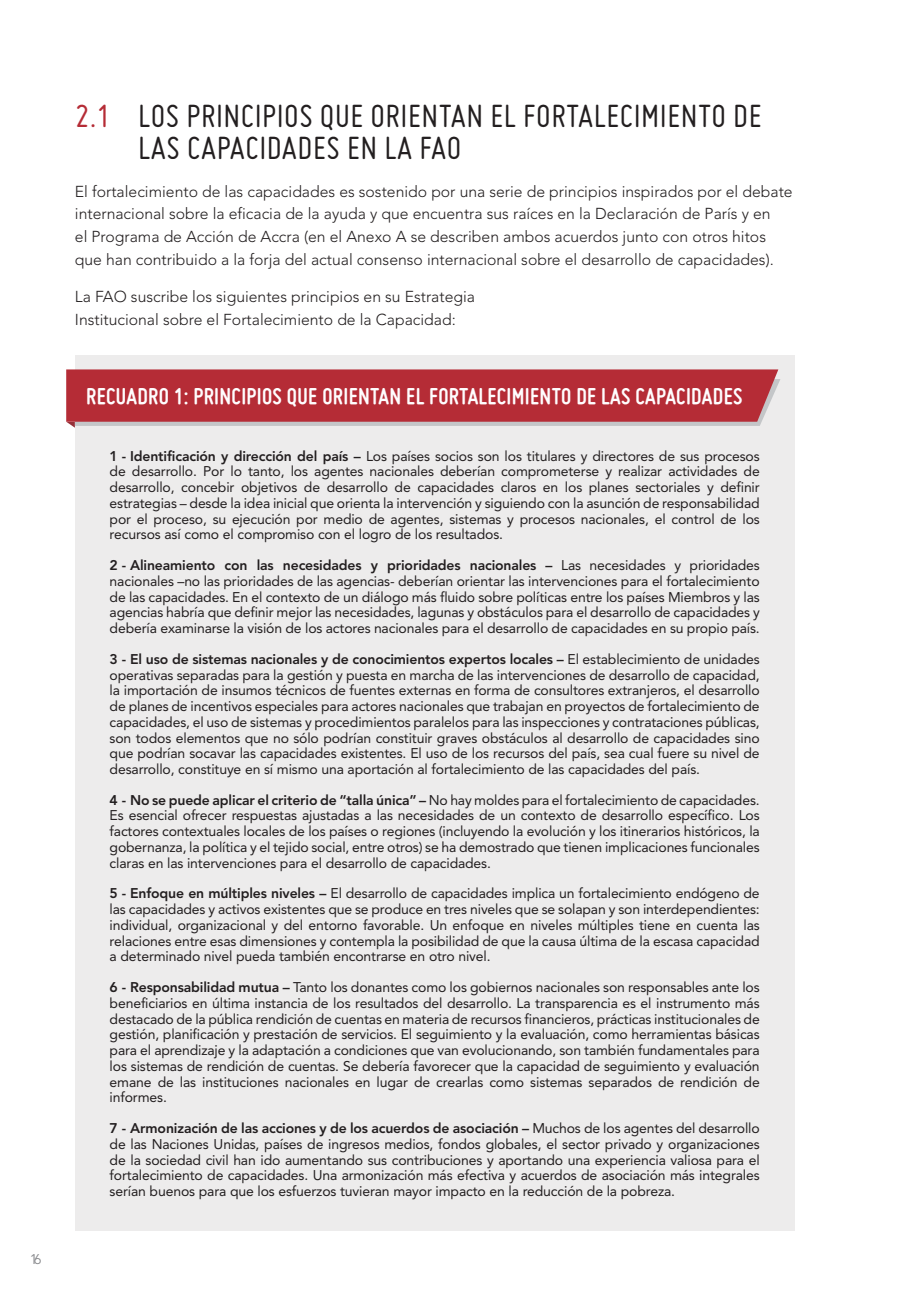
<style>
.page{position:relative;width:900px;height:1302px;background:#fff}
.page>*{position:absolute;margin:0;border:0;box-sizing:border-box;transform-origin:0 0}
.t1{font:35px/31.5px "Miso";letter-spacing:.015em;color:#231f20}
.t2{font:700 24.5px "Miso";letter-spacing:.015em;color:#fffdfe}
.t3{font:300 15.75px/22.8px "Avenir";color:#231f20}
.t4{font:14px/15.8px "Avenir";letter-spacing:-.01em;color:#231f20;text-align:justify}
.t5{font:14px "Avenir";color:#898a8d}
.s1{color:#b52c36}
.s2{font-weight:800}
</style>
<div class="page">
<div style="left:75px;top:356px;width:719px;height:874px;background:#edecec"></div>
<svg style="left:66px;top:369px;width:714px;height:58px;background:#b83e47"></svg>
<p class="t5" style="left:30px;top:1252px;width:13px">16</p>
<h1 class="t1" style="left:138px;top:104px;width:625px;text-indent:-63px"><span class="s1">2.1</span> LOS PRINCIPIOS QUE ORIENTAN EL FORTALECIMIENTO DE<br>LAS CAPACIDADES EN LA FAO</h1>
<p class="t3" style="left:75px;top:181px;width:719px">El fortalecimiento de las capacidades es sostenido por una serie de principios inspirados por el debate internacional sobre la eficacia de la ayuda y que encuentra sus raíces en la Declaración de París y en<br>el Programa de Acción de Accra (en el Anexo A se describen ambos acuerdos junto con otros hitos que han contribuido a la forja del actual consenso internacional sobre el desarrollo de capacidades).</p>
<p class="t3" style="left:75px;top:287px;width:402px">La FAO suscribe los siguientes principios en su Estrategia<br>Institucional sobre el Fortalecimiento de la Capacidad:</p>
<h2 class="t2" style="left:86px;top:386px;width:657px">RECUADRO 1: PRINCIPIOS QUE ORIENTAN EL FORTALECIMIENTO DE LAS CAPACIDADES</h2>
<p class="t4" style="left:110px;top:449px;width:651px"><span class="s2">1 - Identificación y dirección del país –</span> Los países socios son los titulares y directores de sus procesos de desarrollo. Por lo tanto, los agentes nacionales deberían comprometerse y realizar actividades de desarrollo, concebir objetivos de desarrollo de capacidades claros en los planes sectoriales y definir estrategias – desde la idea inicial que orienta la intervención y siguiendo con la asunción de responsabilidad por el proceso, su ejecución por medio de agentes, sistemas y procesos nacionales, el control de los recursos así como el compromiso con el logro de los resultados.</p>
<p class="t4" style="left:110px;top:558px;width:651px"><span class="s2">2 - Alineamiento con las necesidades y prioridades nacionales –</span> Las necesidades y prioridades nacionales –no las prioridades de las agencias- deberían orientar las intervenciones para el fortalecimiento de las capacidades. En el contexto de un diálogo más fluido sobre políticas entre los países Miembros y las agencias habría que definir mejor las necesidades, lagunas y obstáculos para el desarrollo de capacidades y debería examinarse la visión de los actores nacionales para el desarrollo de capacidades en su propio país.</p>
<p class="t4" style="left:110px;top:652px;width:651px"><span class="s2">3 - El uso de sistemas nacionales y de conocimientos expertos locales –</span> El establecimiento de unidades operativas separadas para la gestión y puesta en marcha de las intervenciones de desarrollo de capacidad, la importación de insumos técnicos de fuentes externas en forma de consultores extranjeros, el desarrollo de planes de incentivos especiales para actores nacionales que trabajan en proyectos de fortalecimiento de capacidades, el uso de sistemas y procedimientos paralelos para las inspecciones y contrataciones públicas, son todos elementos que no sólo podrían constituir graves obstáculos al desarrollo de capacidades sino que podrían socavar las capacidades existentes. El uso de los recursos del país, sea cual fuere su nivel de desarrollo, constituye en sí mismo una aportación al fortalecimiento de las capacidades del país.</p>
<p class="t4" style="left:110px;top:793px;width:651px"><span class="s2">4 - No se puede aplicar el criterio de “talla única” –</span> No hay moldes para el fortalecimiento de capacidades.<br>Es esencial ofrecer respuestas ajustadas a las necesidades de un contexto de desarrollo específico. Los factores contextuales locales de los países o regiones (incluyendo la evolución y los itinerarios históricos, la gobernanza, la política y el tejido social, entre otros) se ha demostrado que tienen implicaciones funcionales claras en las intervenciones para el desarrollo de capacidades.</p>
<p class="t4" style="left:110px;top:886px;width:651px"><span class="s2">5 - Enfoque en múltiples niveles –</span> El desarrollo de capacidades implica un fortalecimiento endógeno de las capacidades y activos existentes que se produce en tres niveles que se solapan y son interdependientes: individual, organizacional y del entorno favorable. Un enfoque en niveles múltiples tiene en cuenta las relaciones entre esas dimensiones y contempla la posibilidad de que la causa última de la escasa capacidad a determinado nivel pueda también encontrarse en otro nivel.</p>
<p class="t4" style="left:110px;top:980px;width:651px"><span class="s2">6 - Responsabilidad mutua –</span> Tanto los donantes como los gobiernos nacionales son responsables ante los beneficiarios en última instancia de los resultados del desarrollo. La transparencia es el instrumento más destacado de la pública rendición de cuentas en materia de recursos financieros, prácticas institucionales de gestión, planificación y prestación de servicios. El seguimiento y la evaluación, como herramientas básicas para el aprendizaje y la adaptación a condiciones que van evolucionando, son también fundamentales para los sistemas de rendición de cuentas. Se debería favorecer que la capacidad de seguimiento y evaluación emane de las instituciones nacionales en lugar de crearlas como sistemas separados de rendición de informes.</p>
<p class="t4" style="left:110px;top:1121px;width:651px"><span class="s2">7 - Armonización de las acciones y de los acuerdos de asociación –</span> Muchos de los agentes del desarrollo de las Naciones Unidas, países de ingresos medios, fondos globales, el sector privado y organizaciones de la sociedad civil han ido aumentando sus contribuciones y aportando una experiencia valiosa para el fortalecimiento de capacidades. Una armonización más efectiva y acuerdos de asociación más integrales serían buenos para que los esfuerzos tuvieran mayor impacto en la reducción de la pobreza.</p>
</div>
